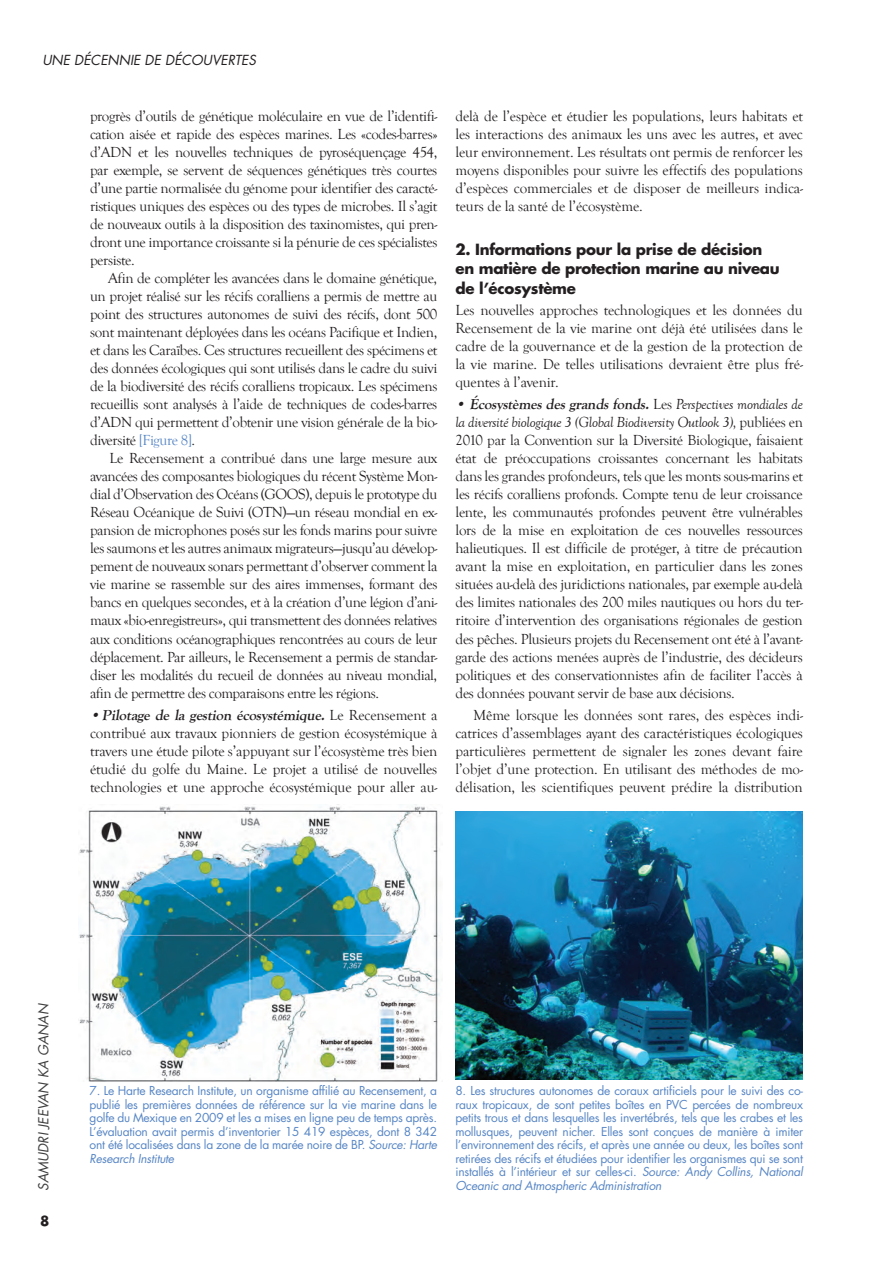
<style>
.page{position:relative;width:893px;height:1263px;background:#fff}
.page>*{position:absolute;margin:0;border:0;box-sizing:border-box;transform-origin:0 0}
.t1{font:15px/18px "Goudy Old Style T";letter-spacing:-.02em;color:#231f20;text-align:justify}
.t2{font:700 15px/19.5px "Futura";letter-spacing:-.02em;color:#231f20}
.t3{font:italic 13.5px "Futura";color:#231f20}
.t4{font:italic 13.5px "Futura";color:#3e3e3f}
.t5{font:700 13.5px "Futura";color:#231f20}
.t6{font:12px/13.5px "Futura";letter-spacing:-.02em;color:#5786c5;text-align:justify}
.s1{color:#5786c5}
.s2{font-weight:700;font-style:italic}
.s3{font-style:italic}
</style>
<div class="page">
<img style="left:79px;top:806px;width:361px;height:275px">
<img style="left:455px;top:811px;width:348px;height:269px">
<p class="t3" style="left:42px;top:51px;width:215px">UNE DÉCENNIE DE DÉCOUVERTES</p>
<p class="t1" style="left:90px;top:108px;width:349px">progrès d’outils de génétique moléculaire en vue de l’identifi&shy;cation aisée et rapide des espèces marines. Les «codes-barres» d’ADN et les nouvelles techniques de pyroséquençage 454, par exemple, se servent de séquences génétiques très courtes d’une partie normalisée du génome pour identifier des caracté&shy;ristiques uniques des espèces ou des types de microbes. Il s’agit de nouveaux outils à la disposition des taxinomistes, qui pren&shy;dront une importance croissante si la pénurie de ces spécialistes persiste.</p>
<p class="t1" style="left:90px;top:270px;width:349px;text-indent:18px">Afin de compléter les avancées dans le domaine génétique, un projet réalisé sur les récifs coralliens a permis de mettre au point des structures autonomes de suivi des récifs, dont 500 sont maintenant déployées dans les océans Pacifique et Indien, et dans les Caraïbes. Ces structures recueillent des spécimens et des données écologiques qui sont utilisés dans le cadre du suivi de la biodiversité des récifs coralliens tropicaux. Les spécimens recueillis sont analysés à l’aide de techniques de codes-barres d’ADN qui permettent d’obtenir une vision générale de la bio&shy;diversité <span class="s1">[Figure 8]</span>.</p>
<p class="t1" style="left:90px;top:450px;width:349px;text-indent:20px">Le Recensement a contribué dans une large mesure aux avancées des composantes biologiques du récent Système Mon&shy;dial d’Observation des Océans (GOOS), depuis le prototype du Réseau Océanique de Suivi (OTN)—un réseau mondial en ex&shy;pansion de microphones posés sur les fonds marins pour suivre les saumons et les autres animaux migrateurs—jusqu’au dévelop&shy;pement de nouveaux sonars permettant d’observer comment la vie marine se rassemble sur des aires immenses, formant des bancs en quelques secondes, et à la création d’une légion d’ani&shy;maux «bio-enregistreurs», qui transmettent des données relatives aux conditions océanographiques rencontrées au cours de leur déplacement. Par ailleurs, le Recensement a permis de standar&shy;diser les modalités du recueil de données au niveau mondial, afin de permettre des comparaisons entre les régions.</p>
<p class="t1" style="left:90px;top:706px;width:349px"><span class="s2">• Pilotage de la gestion écosystémique.</span> L e Re c e n s e m e n t a contribué aux travaux pionniers de gestion écosystémique à travers une étude pilote s’appuyant sur l’écosystème très bien étudié du golfe du Maine. Le projet a utilisé de nouvelles technologies et une approche écosystémique pour aller au-</p>
<p class="t1" style="left:455px;top:108px;width:349px">delà de l’espèce et étudier les populations, leurs habitats et les interactions des animaux les uns avec les autres, et avec leur environnement. Les résultats ont permis de renforcer les moyens disponibles pour suivre les effectifs des populations d’espèces commerciales et de disposer de meilleurs indica&shy;teurs de la santé de l’écosystème.</p>
<p class="t2" style="left:455px;top:239px;width:326px">2. Informations pour la prise de décision en matière de protection marine au niveau de l’écosystème</p>
<p class="t1" style="left:455px;top:301px;width:349px">Les nouvelles approches technologiques et les données du Recensement de la vie marine ont déjà été utilisées dans le cadre de la gouvernance et de la gestion de la protection de la vie marine. De telles utilisations devraient être plus fré&shy;quentes à l’avenir.</p>
<p class="t1" style="left:455px;top:396px;width:349px"><span class="s2">•Écosystèmesdesgrandsfonds.</span>Les <span class="s3">Perspectives mondiales de la diversité biologique 3 (Global Biodiversity Outlook 3),</span> publiées en 2010 par la Convention sur la Diversité Biologique, faisaient état de préoccupations croissantes concernant les habitats dans les grandes profondeurs, tels que les monts sous-marins et les récifs coralliens profonds. Compte tenu de leur croissance lente, les communautés profondes peuvent être vulnérables lors de la mise en exploitation de ces nouvelles ressources halieutiques. Il est difficile de protéger, à titre de précaution avant la mise en exploitation, en particulier dans les zones situées au-delà des juridictions nationales, par exemple au-delà des limites nationales des 200 miles nautiques ou hors du ter&shy;ritoire d’intervention des organisations régionales de gestion des pêches. Plusieurs projets du Recensement ont été à l’avant&shy;garde des actions menées auprès de l’industrie, des décideurs politiques et des conservationnistes afin de faciliter l’accès à des données pouvant servir de base aux décisions.</p>
<p class="t1" style="left:455px;top:706px;width:349px;text-indent:18px">Même lorsque les données sont rares, des espèces indi&shy;catrices d’assemblages ayant des caractéristiques écologiques particulières permettent de signaler les zones devant faire l’objet d’une protection. En utilisant des méthodes de mo&shy;délisation, les scientifiques peuvent prédire la distribution</p>
<p class="t4" style="left:35px;top:1191px;width:189px;rotate:-90deg">SAMUDRI JEEVAN KA GANAN</p>
<p class="t5" style="left:40px;top:1212px;width:11px">8</p>
<p class="t6" style="left:90px;top:1084px;width:349px">7. Le Harte Research Institute, un organisme affilié au Recensement, a publié les premières données de référence sur la vie marine dans le golfe du Mexique en 2009 et les a mises en ligne peu de temps après.<br>L’évaluation avait permis d’inventorier 15 419 espèces, dont 8 342 ont été localisées dans la zone de la marée noire de BP. <span class="s3">Source: Harte Research Institute</span></p>
<p class="t6" style="left:455px;top:1084px;width:349px">8. Les structures autonomes de coraux artificiels pour le suivi des co&shy;raux tropicaux, de sont petites boîtes en PVC percées de nombreux petits trous et dans lesquelles les invertébrés, tels que les crabes et les mollusques, peuvent nicher. Elles sont conçues de manière à imiter l’environnement des récifs, et après une année ou deux, les boîtes sont retirées des récifs et étudiées pour identifier les organismes qui se sont installés à l’intérieur et sur celles-ci. <span class="s3">Source: Andy Collins, National Oceanic and Atmospheric Administration</span></p>
</div>
